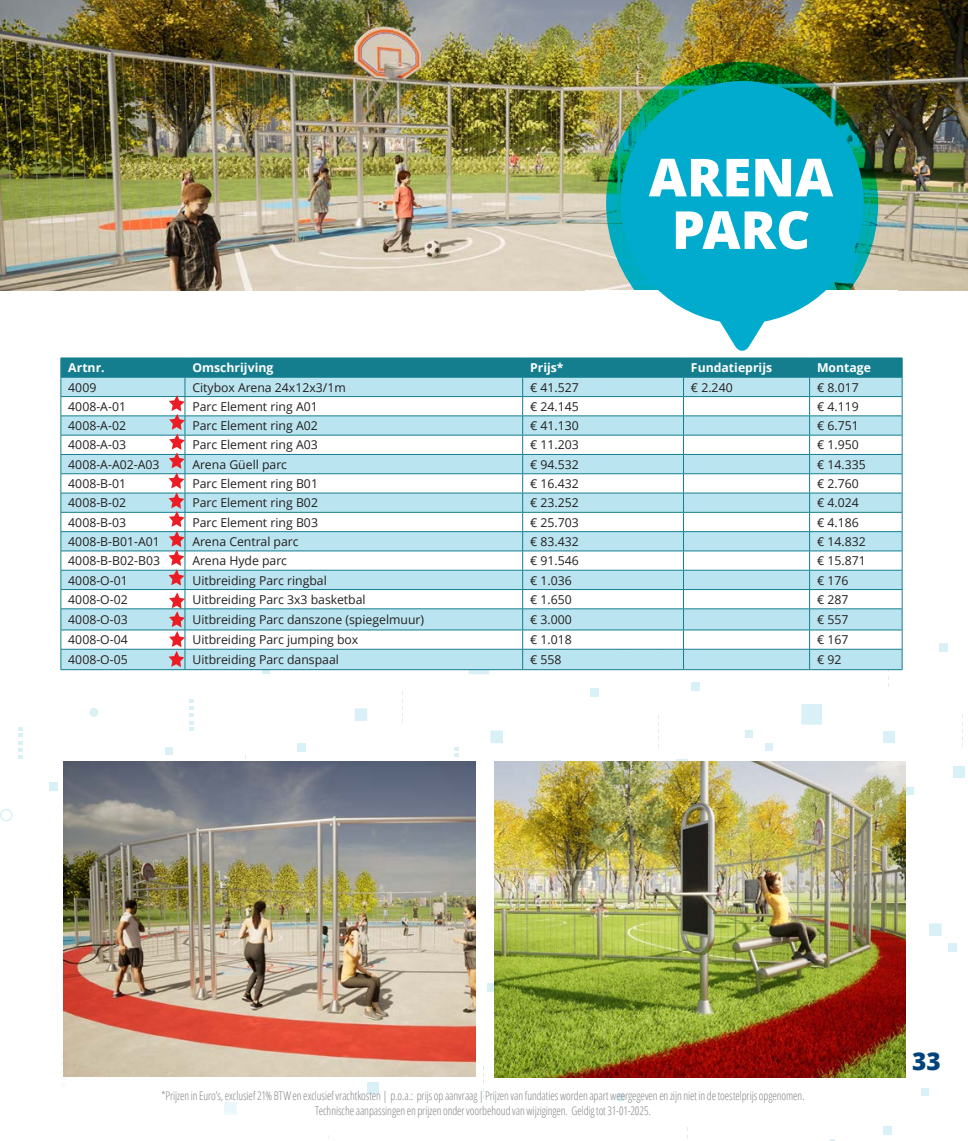
<style>
.page{position:relative;width:968px;height:1141px;background:#fff}
.page>*{position:absolute;margin:0;border:0;box-sizing:border-box;transform-origin:0 0}
.t1{font:800 52.5px "Open Sans";color:#fff}
.t2{font:800 24.5px "Open Sans";color:#01437c}
.tekst{font:12.25px "Open Sans";color:#231f20}
.tekst-2{font:700 12.25px "Open Sans";color:#fff}
.t3{font:300 condensed 11.9px/14.3px "Open Sans";letter-spacing:-.005em;color:#808285;text-align:center;scale:.95 1}
</style>
<div class="page">
<div style="left:49px;top:782px;width:9px;height:9px;background:#d9f0f6"></div>
<svg style="left:487px;top:983px;width:8px;height:9px"></svg>
<div style="left:616px;top:1093px;width:9px;height:9px;background:#d9f0f6;border-radius:50%"></div>
<div style="left:367px;top:1083px;width:11px;height:11px;background:#d9f0f6"></div>
<svg style="left:224px;top:1102px;width:13px;height:13px"></svg>
<svg style="left:0;top:809px;width:13px;height:12px"></svg>
<svg style="left:18px;top:727px;width:4px;height:32px"></svg>
<svg style="left:483px;top:1066px;width:1px;height:32px"></svg>
<div style="left:939px;top:643px;width:9px;height:9px;background:#d9f0f6"></div>
<div style="left:948px;top:943px;width:9px;height:9px;background:#d9f0f6"></div>
<div style="left:953px;top:766px;width:11px;height:11px;background:#d9f0f6"></div>
<svg style="left:962px;top:714px;width:1px;height:33px"></svg>
<div style="left:882px;top:1126px;width:9px;height:9px;background:#d9f0f6"></div>
<div style="left:921px;top:1088px;width:7px;height:7px;background:#d9f0f6"></div>
<svg style="left:929px;top:923px;width:12px;height:13px"></svg>
<svg style="left:61px;top:1055px;width:4px;height:25px"></svg>
<img style="left:0;top:0;width:967px;height:290px">
<img style="left:63px;top:899px;width:412px;height:177px">
<img style="left:495px;top:899px;width:410px;height:179px">
<img style="left:61px;top:358px;width:852px;height:541px">
<svg style="left:606px;top:62px;width:272px;height:283px;background:#018357"></svg>
<svg style="left:620px;top:81px;width:243px;height:270px;fill:#00abcd"></svg>
<p class="t1" style="left:648px;top:147px;width:186px">ARENA</p>
<p class="t1" style="left:671px;top:200px;width:140px">PARC</p>
<p class="tekst-2" style="left:68px;top:361px;width:38px">Artnr.</p>
<p class="tekst-2" style="left:192px;top:361px;width:82px">Omschrijving</p>
<p class="tekst-2" style="left:530px;top:361px;width:35px">Prijs*</p>
<p class="tekst-2" style="left:690px;top:361px;width:83px">Fundatieprijs</p>
<p class="tekst-2" style="left:816px;top:361px;width:56px">Montage</p>
<p class="tekst" style="left:68px;top:380px;width:30px">4009</p>
<p class="tekst" style="left:192px;top:380px;width:155px">Citybox Arena 24x12x3/1m</p>
<p class="tekst" style="left:530px;top:380px;width:50px">€ 41.527</p>
<p class="tekst" style="left:690px;top:380px;width:43px">€ 2.240</p>
<p class="tekst" style="left:816px;top:380px;width:43px">€ 8.017</p>
<p class="tekst" style="left:68px;top:399px;width:59px">4008-A-01</p>
<p class="tekst" style="left:192px;top:399px;width:127px">Parc Element ring A01</p>
<p class="tekst" style="left:530px;top:399px;width:50px">€ 24.145</p>
<p class="tekst" style="left:816px;top:399px;width:43px">€ 4.119</p>
<p class="tekst" style="left:68px;top:419px;width:59px">4008-A-02</p>
<p class="tekst" style="left:192px;top:419px;width:127px">Parc Element ring A02</p>
<p class="tekst" style="left:530px;top:419px;width:50px">€ 41.130</p>
<p class="tekst" style="left:816px;top:419px;width:43px">€ 6.751</p>
<p class="tekst" style="left:68px;top:438px;width:59px">4008-A-03</p>
<p class="tekst" style="left:192px;top:438px;width:127px">Parc Element ring A03</p>
<p class="tekst" style="left:530px;top:438px;width:50px">€ 11.203</p>
<p class="tekst" style="left:816px;top:438px;width:43px">€ 1.950</p>
<p class="tekst" style="left:68px;top:457px;width:93px">4008-A-A02-A03</p>
<p class="tekst" style="left:192px;top:457px;width:96px">Arena Güell parc</p>
<p class="tekst" style="left:530px;top:457px;width:50px">€ 94.532</p>
<p class="tekst" style="left:816px;top:457px;width:50px">€ 14.335</p>
<p class="tekst" style="left:68px;top:477px;width:59px">4008-B-01</p>
<p class="tekst" style="left:192px;top:477px;width:127px">Parc Element ring B01</p>
<p class="tekst" style="left:530px;top:477px;width:50px">€ 16.432</p>
<p class="tekst" style="left:816px;top:477px;width:43px">€ 2.760</p>
<p class="tekst" style="left:68px;top:496px;width:59px">4008-B-02</p>
<p class="tekst" style="left:192px;top:496px;width:127px">Parc Element ring B02</p>
<p class="tekst" style="left:530px;top:496px;width:50px">€ 23.252</p>
<p class="tekst" style="left:816px;top:496px;width:43px">€ 4.024</p>
<p class="tekst" style="left:68px;top:515px;width:59px">4008-B-03</p>
<p class="tekst" style="left:192px;top:515px;width:127px">Parc Element ring B03</p>
<p class="tekst" style="left:530px;top:515px;width:50px">€ 25.703</p>
<p class="tekst" style="left:816px;top:515px;width:43px">€ 4.186</p>
<p class="tekst" style="left:68px;top:535px;width:93px">4008-B-B01-A01</p>
<p class="tekst" style="left:192px;top:535px;width:108px">Arena Central parc</p>
<p class="tekst" style="left:530px;top:535px;width:50px">€ 83.432</p>
<p class="tekst" style="left:816px;top:535px;width:50px">€ 14.832</p>
<p class="tekst" style="left:68px;top:554px;width:93px">4008-B-B02-B03</p>
<p class="tekst" style="left:192px;top:554px;width:96px">Arena Hyde parc</p>
<p class="tekst" style="left:530px;top:554px;width:50px">€ 91.546</p>
<p class="tekst" style="left:816px;top:554px;width:50px">€ 15.871</p>
<p class="tekst" style="left:68px;top:573px;width:61px">4008-O-01</p>
<p class="tekst" style="left:192px;top:573px;width:136px">Uitbreiding Parc ringbal</p>
<p class="tekst" style="left:530px;top:573px;width:43px">€ 1.036</p>
<p class="tekst" style="left:816px;top:573px;width:33px">€ 176</p>
<p class="tekst" style="left:68px;top:592px;width:61px">4008-O-02</p>
<p class="tekst" style="left:192px;top:592px;width:175px">Uitbreiding Parc 3x3 basketbal</p>
<p class="tekst" style="left:530px;top:592px;width:43px">€ 1.650</p>
<p class="tekst" style="left:816px;top:592px;width:33px">€ 287</p>
<p class="tekst" style="left:68px;top:613px;width:61px">4008-O-03</p>
<p class="tekst" style="left:192px;top:613px;width:233px">Uitbreiding Parc danszone (spiegelmuur)</p>
<p class="tekst" style="left:530px;top:613px;width:43px">€ 3.000</p>
<p class="tekst" style="left:816px;top:613px;width:33px">€ 557</p>
<p class="tekst" style="left:68px;top:633px;width:61px">4008-O-04</p>
<p class="tekst" style="left:192px;top:633px;width:167px">Uitbreiding Parc jumping box</p>
<p class="tekst" style="left:530px;top:633px;width:43px">€ 1.018</p>
<p class="tekst" style="left:816px;top:633px;width:33px">€ 167</p>
<p class="tekst" style="left:68px;top:653px;width:61px">4008-O-05</p>
<p class="tekst" style="left:192px;top:653px;width:148px">Uitbreiding Parc danspaal</p>
<p class="tekst" style="left:530px;top:653px;width:33px">€ 558</p>
<p class="tekst" style="left:816px;top:653px;width:26px">€ 92</p>
<p class="t3" style="left:161px;top:1089px;width:678px">*Prijzen in Euro’s, exclusief 21% BTW en exclusief vrachtkosten | p.o.a.: prijs op aanvraag | Prijzen van fundaties worden apart weergegeven en zijn niet in de toestelprijs opgenomen.<br>Technische aanpassingen en prijzen onder voorbehoud van wijzigingen. Geldig tot 31-01-2025.</p>
<h2 class="t2" style="left:912px;top:1047px;width:30px">33</h2>
</div>
